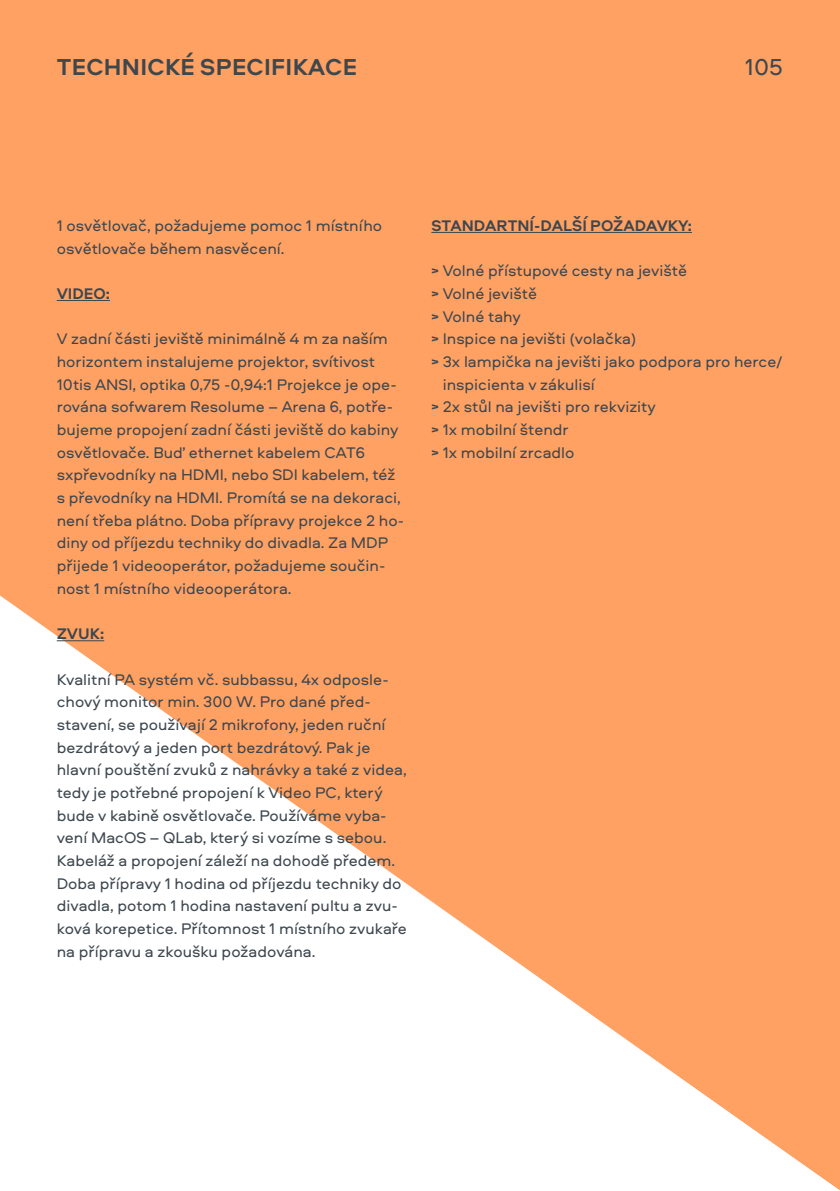
<style>
.page{position:relative;width:840px;height:1191px;background:#fff}
.page>*{position:absolute;margin:0;border:0;box-sizing:border-box;transform-origin:0 0}
.t1{font:700 24px "Aeroport";letter-spacing:.01em;color:#3d474e}
.t2{font:24px "Aeroport";color:#3d474e}
.TXT{font:16px/22.6px "Aeroport";color:#3d474e}
.t3{font:700 16px "Aeroport";color:#3d474e}
.s1{font-family:"Kabaret";font-size:24px}
</style>
<div class="page">
<div style="left:0;top:0;width:839px;height:598px;background:#ffa163"></div>
<svg style="left:3px;top:598px;width:836px;height:592px"></svg>
<hr style="left:57px;top:300px;width:53px;height:1px;background:#3d474e">
<hr style="left:57px;top:640px;width:47px;height:1px;background:#3d474e">
<hr style="left:431px;top:232px;width:260px;height:1px;background:#3d474e">
<p class="t1" style="left:57px;top:49px;width:302px">TECHNICKÉ SPECIFIKACE</p>
<p class="t2" style="left:744px;top:50px;width:40px">105</p>
<p class="TXT" style="left:57px;top:213px;width:327px">1 osvětlovač, požadujeme pomoc 1 místního osvětlovače během nasvěcení.</p>
<h3 class="t3" style="left:57px;top:282px;width:55px">VIDEO:</h3>
<p class="TXT" style="left:57px;top:327px;width:349px">V zadní části jeviště minimálně 4 m za naším horizontem instalujeme projektor, svítivost 10tis ANSI, optika 0,75 -0,94:1 Projekce je ope&shy;rována sofwarem Resolume – Arena 6, potře&shy;bujeme propojení zadní části jeviště do kabiny osvětlovače. Buď ethernet kabelem CAT6 sxpřevodníky na HDMI, nebo SDI kabelem, též s převodníky na HDMI. Promítá se na dekoraci, není třeba plátno. Doba přípravy projekce 2 ho&shy;diny od příjezdu techniky do divadla. Za MDP přijede 1 videooperátor, požadujeme součin&shy;nost 1 místního videooperátora.</p>
<h3 class="t3" style="left:57px;top:622px;width:49px">ZVUK:</h3>
<p class="TXT" style="left:57px;top:667px;width:351px">Kvalitní PA systém vč. subbassu, 4x odposle&shy;chový monitor min. 300 W. Pro dané před&shy;stavení, se používají 2 mikrofony, jeden ruční bezdrátový a jeden port bezdrátový. Pak je hlavní pouštění zvuků z nahrávky a také z videa, tedy je potřebné propojení k Video PC, který bude v kabině osvětlovače. Používáme vyba&shy;vení MacOS – QLab, který si vozíme s sebou.<br>Kabeláž a propojení záleží na dohodě předem.<br>Doba přípravy 1 hodina od příjezdu techniky do divadla, potom 1 hodina nastavení pultu a zvu&shy;ková korepetice. Přítomnost 1 místního zvukaře na přípravu a zkoušku požadována.</p>
<h3 class="t3" style="left:431px;top:214px;width:262px">STANDARTNÍ-DALŠÍ POŽADAVKY:</h3>
<p class="TXT" style="left:431px;top:259px;width:257px"><span class="s1">&gt;</span> Volné přístupové cesty na jeviště</p>
<p class="TXT" style="left:431px;top:281px;width:107px"><span class="s1">&gt;</span> Volné jeviště</p>
<p class="TXT" style="left:431px;top:304px;width:91px"><span class="s1">&gt;</span> Volné tahy</p>
<p class="TXT" style="left:431px;top:327px;width:206px"><span class="s1">&gt;</span> Inspice na jevišti (volačka)</p>
<p class="TXT" style="left:442px;top:349px;width:341px;text-indent:-11px"><span class="s1">&gt;</span> 3x lampička na jevišti jako podpora pro herce/ inspicienta v zákulisí</p>
<p class="TXT" style="left:431px;top:395px;width:226px"><span class="s1">&gt;</span> 2x stůl na jevišti pro rekvizity</p>
<p class="TXT" style="left:431px;top:417px;width:139px"><span class="s1">&gt;</span> 1x mobilní štendr</p>
<p class="TXT" style="left:431px;top:440px;width:145px"><span class="s1">&gt;</span> 1x mobilní zrcadlo</p>
</div>
